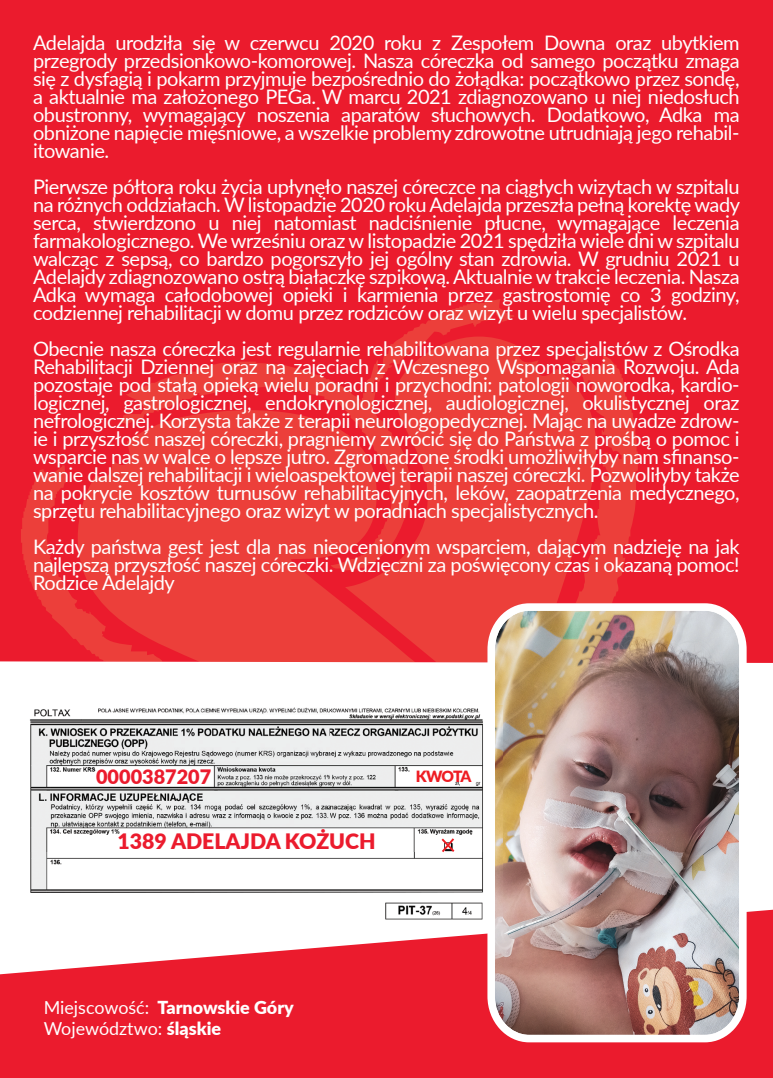
<style>
.page{position:relative;width:773px;height:1078px;background:#fff}
.page>*{position:absolute;margin:0;border:0;box-sizing:border-box;transform-origin:0 0}
.t1{font:900 21.25px "Lato";color:#eb1b2d}
.t2{font:20px/18px "Lato";letter-spacing:-.025em;color:#fff;text-align:justify}
.t3{font:900 19.75px "Lato";color:#eb1b2d}
.t4{font:18px/21.5px "Lato";color:#fff}
.t5{font:900 15.5px "Lato";letter-spacing:-.07em;color:#ee1d23}
.s1{font-weight:900}
</style>
<div class="page">
<div style="left:0;top:0;width:772px;height:785px;background:#eb1b2d"></div>
<svg style="left:21px;top:299px;width:616px;height:362px;fill:#eb3e39"></svg>
<svg style="left:78px;top:410px;width:337px;height:251px;fill:#ec3f3a"></svg>
<div style="left:0;top:661px;width:772px;height:124px;background:#fff"></div>
<svg style="left:0;top:909px;width:772px;height:168px;fill:#eb1b2d"></svg>
<img style="left:487px;top:603px;width:259px;height:439px">
<img style="left:18px;top:704px;width:484px;height:221px">
<svg style="left:441px;top:838px;width:13px;height:14px"></svg>
<p class="t2" style="left:33px;top:33px;width:708px">Adelajda urodziła się w czerwcu 2020 roku z Zespołem Downa oraz ubytkiem przegrody przedsionkowo-komorowej. Nasza córeczka od samego początku zmaga się z dysfagią i pokarm przyjmuje bezpośrednio do żołądka: początkowo przez sondę, a aktualnie ma założonego PEGa. W marcu 2021 zdiagnozowano u niej niedosłuch obustronny, wymagający noszenia aparatów słuchowych. Dodatkowo, Adka ma obniżone napięcie mięśniowe, a wszelkie problemy zdrowotne utrudniają jego rehabil&shy;itowanie.</p>
<p class="t2" style="left:33px;top:177px;width:708px">Pierwsze półtora roku życia upłynęło naszej córeczce na ciągłych wizytach w szpitalu na różnych oddziałach. W listopadzie 2020 roku Adelajda przeszła pełną korektę wady serca, stwierdzono u niej natomiast nadciśnienie płucne, wymagające leczenia farmakologicznego. We wrześniu oraz w listopadzie 2021 spędziła wiele dni w szpitalu walcząc z sepsą, co bardzo pogorszyło jej ogólny stan zdrowia. W grudniu 2021 u Adelajdy zdiagnozowano ostrą białaczkę szpikową. Aktualnie w trakcie leczenia. Nasza Adka wymaga całodobowej opieki i karmienia przez gastrostomię co 3 godziny, codziennej rehabilitacji w domu przez rodziców oraz wizyt u wielu specjalistów.</p>
<p class="t2" style="left:33px;top:339px;width:708px">Obecnie nasza córeczka jest regularnie rehabilitowana przez specjalistów z Ośrodka Rehabilitacji Dziennej oraz na zajęciach z Wczesnego Wspomagania Rozwoju. Ada pozostaje pod stałą opieką wielu poradni i przychodni: patologii noworodka, kardio&shy;logicznej, gastrologicznej, endokrynologicznej, audiologicznej, okulistycznej oraz nefrologicznej. Korzysta także z terapii neurologopedycznej. Mając na uwadze zdrow&shy;ie i przyszłość naszej córeczki, pragniemy zwrócić się do Państwa z prośbą o pomoc i wsparcie nas w walce o lepsze jutro. Zgromadzone środki umożliwiłyby nam sfinanso&shy;wanie dalszej rehabilitacji i wieloaspektowej terapii naszej córeczki. Pozwoliłyby także na pokrycie kosztów turnusów rehabilitacyjnych, leków, zaopatrzenia medycznego, sprzętu rehabilitacyjnego oraz wizyt w poradniach specjalistycznych.</p>
<p class="t2" style="left:33px;top:537px;width:708px">Każdy państwa gest jest dla nas nieocenionym wsparciem, dającym nadzieję na jak najlepszą przyszłość naszej córeczki. Wdzięczni za poświęcony czas i okazaną pomoc!<br>Rodzice Adelajdy</p>
<p class="t3" style="left:96px;top:761px;width:117px">0000387207</p>
<p class="t5" style="left:416px;top:764px;width:57px">KWOTA</p>
<p class="t1" style="left:117px;top:825px;width:260px">1389 ADELAJDA KOŻUCH</p>
<p class="t4" style="left:44px;top:995px;width:251px">Miejscowość: <span class="s1">Tarnowskie Góry<br></span>Województwo: <span class="s1">śląskie</span></p>
</div>
